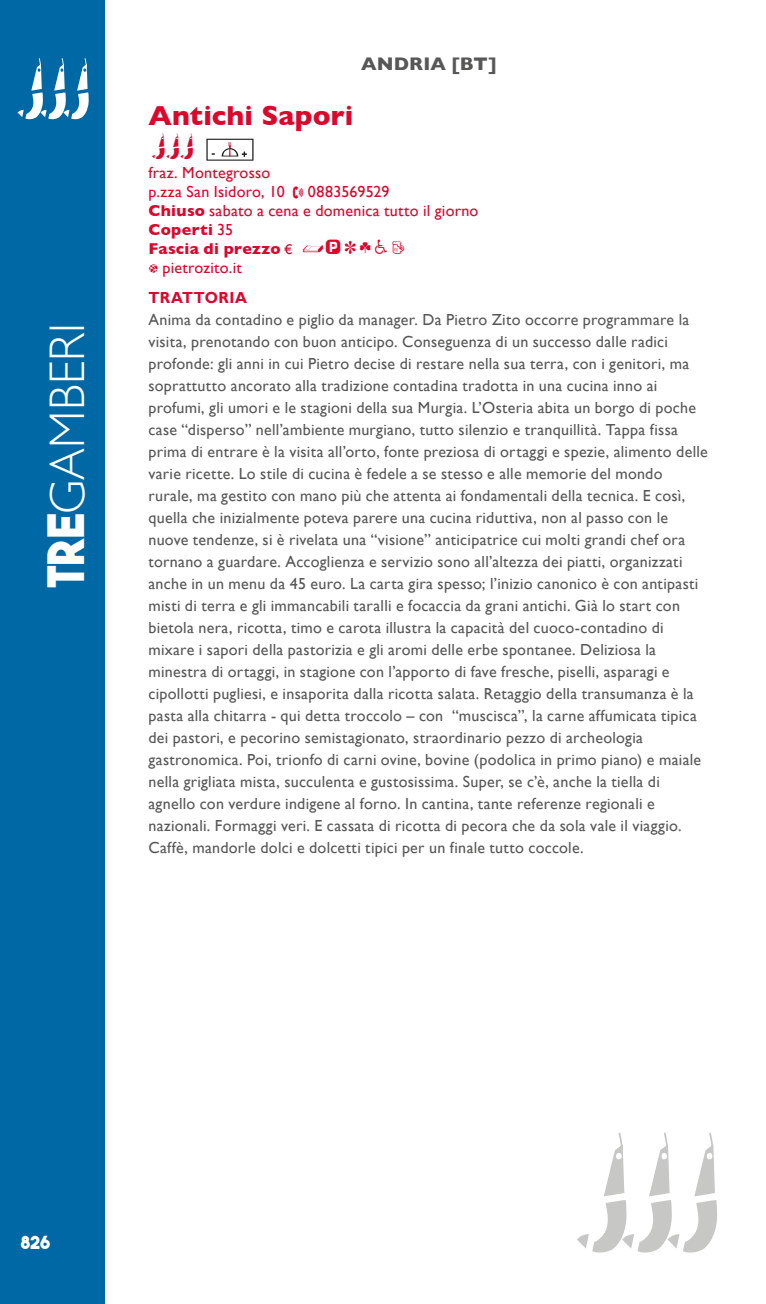
<style>
.page{position:relative;width:766px;height:1304px;background:#fff}
.page>*{position:absolute;margin:0;border:0;box-sizing:border-box;transform-origin:0 0}
.t1{font:149.2px "GRH FONT2012";color:#c7c7c6;scale:.85 1}
.t2{font:76px "GRH FONT2012";color:#fff;scale:.85 1}
.t3{font:300 50px "Gill Sans";letter-spacing:.01em;color:#fff;scale:.95 1}
.t4{font:32px "GRH FONT2012";color:#dd062b}
.t5{font:700 28px "Gill Sans";letter-spacing:.005em;color:#dd062b}
.t6{font:700 18.6px "Gill Sans";letter-spacing:.01em;color:#575756}
.t7{font:700 18px "The Bold Font";color:#fff}
.t8{font:16px/22px "Gill Sans";letter-spacing:.015em;color:#575756}
.t9{font:16px/19px "Gill Sans";letter-spacing:.015em;color:#dd062b}
.t10{font:700 16px "Gill Sans";letter-spacing:.02em;color:#dd062b}
.t11{font:700 16px "Gill Sans";letter-spacing:.035em;color:#dd062b;scale:.95 1}
.s1{font-family:"The Bold Font";font-weight:700}
.s2{font-weight:700}
.s3{font-weight:400}
.s4{font-weight:400;font-size:14px}
.s5{font-family:"GRH FONT2012";font-weight:400;font-size:14.6px}
.s6{font-family:"GRH FONT2012";font-weight:400;font-size:11.6px}
.s7{font-family:"GRH FONT2012";font-weight:400;font-size:17.4px}
.s8{font-family:"GRH FONT2012";font-weight:400;font-size:12.6px}
.s9{font-family:"GRH FONT2012";font-weight:400}
</style>
<div class="page">
<div style="left:0;top:0;width:105px;height:1304px;background:#0069a5"></div>
<svg style="left:206px;top:139px;width:47px;height:22px"></svg>
<h2 class="t2" style="left:18px;top:48px;width:88px">EEE</h2>
<h3 class="t3" style="left:28px;top:588px;width:280px;rotate:-90deg"><span class="s1">tre</span>GAMBERI</h3>
<p class="t6" style="left:361px;top:49px;width:137px">ANDRIA [BT]</p>
<h3 class="t5" style="left:148px;top:93px;width:206px">Antichi Sapori</h3>
<h3 class="t4" style="left:152px;top:129px;width:44px">EEE</h3>
<p class="t9" style="left:148px;top:163px;width:138px">fraz. Montegrosso p.zza San Isidoro, 10</p>
<p class="t9" style="left:307px;top:182px;width:83px">0883569529</p>
<p class="t9" style="left:148px;top:201px;width:331px"><span class="s2">Chiuso</span> sabato a cena e domenica tutto il giorno</p>
<p class="t10" style="left:148px;top:217px;width:86px">Coperti <span class="s3">35</span></p>
<p class="t10" style="left:148px;top:236px;width:257px">Fascia di prezzo <span class="s4">€</span> <span class="s5">4</span><span class="s6">p</span> <span class="s5">r</span> <span class="s7">W</span> <span class="s8">h</span> <span class="s9">V</span></p>
<p class="t9" style="left:162px;top:258px;width:81px">pietrozito.it</p>
<p class="t11" style="left:148px;top:288px;width:105px">TRATTORIA</p>
<p class="t8" style="left:148px;top:308px;width:560px">Anima da contadino e piglio da manager. Da Pietro Zito occorre programmare la visita, prenotando con buon anticipo. Conseguenza di un successo dalle radici profonde: gli anni in cui Pietro decise di restare nella sua terra, con i genitori, ma soprattutto ancorato alla tradizione contadina tradotta in una cucina inno ai profumi, gli umori e le stagioni della sua Murgia. L’Osteria abita un borgo di poche case “disperso” nell’ambiente murgiano, tutto silenzio e tranquillità. Tappa fissa prima di entrare è la visita all’orto, fonte preziosa di ortaggi e spezie, alimento delle varie ricette. Lo stile di cucina è fedele a se stesso e alle memorie del mondo rurale, ma gestito con mano più che attenta ai fondamentali della tecnica. E così, quella che inizialmente poteva parere una cucina riduttiva, non al passo con le nuove tendenze, si è rivelata una “visione” anticipatrice cui molti grandi chef ora tornano a guardare. Accoglienza e servizio sono all’altezza dei piatti, organizzati anche in un menu da 45 euro. La carta gira spesso; l’inizio canonico è con antipasti misti di terra e gli immancabili taralli e focaccia da grani antichi. Già lo start con bietola nera, ricotta, timo e carota illustra la capacità del cuoco-contadino di mixare i sapori della pastorizia e gli aromi delle erbe spontanee. Deliziosa la minestra di ortaggi, in stagione con l’apporto di fave fresche, piselli, asparagi e cipollotti pugliesi, e insaporita dalla ricotta salata. Retaggio della transumanza è la pasta alla chitarra - qui detta troccolo – con “muscisca”, la carne affumicata tipica dei pastori, e pecorino semistagionato, straordinario pezzo di archeologia gastronomica. Poi, trionfo di carni ovine, bovine (podolica in primo piano) e maiale nella grigliata mista, succulenta e gustosissima. Super, se c’è, anche la tiella di agnello con verdure indigene al forno. In cantina, tante referenze regionali e nazionali. Formaggi veri. E cassata di ricotta di pecora che da sola vale il viaggio.<br>Caffè, mandorle dolci e dolcetti tipici per un finale tutto coccole.</p>
<p class="t7" style="left:21px;top:1231px;width:31px">826</p>
<h1 class="t1" style="left:576px;top:1113px;width:172px">EEE</h1>
</div>
